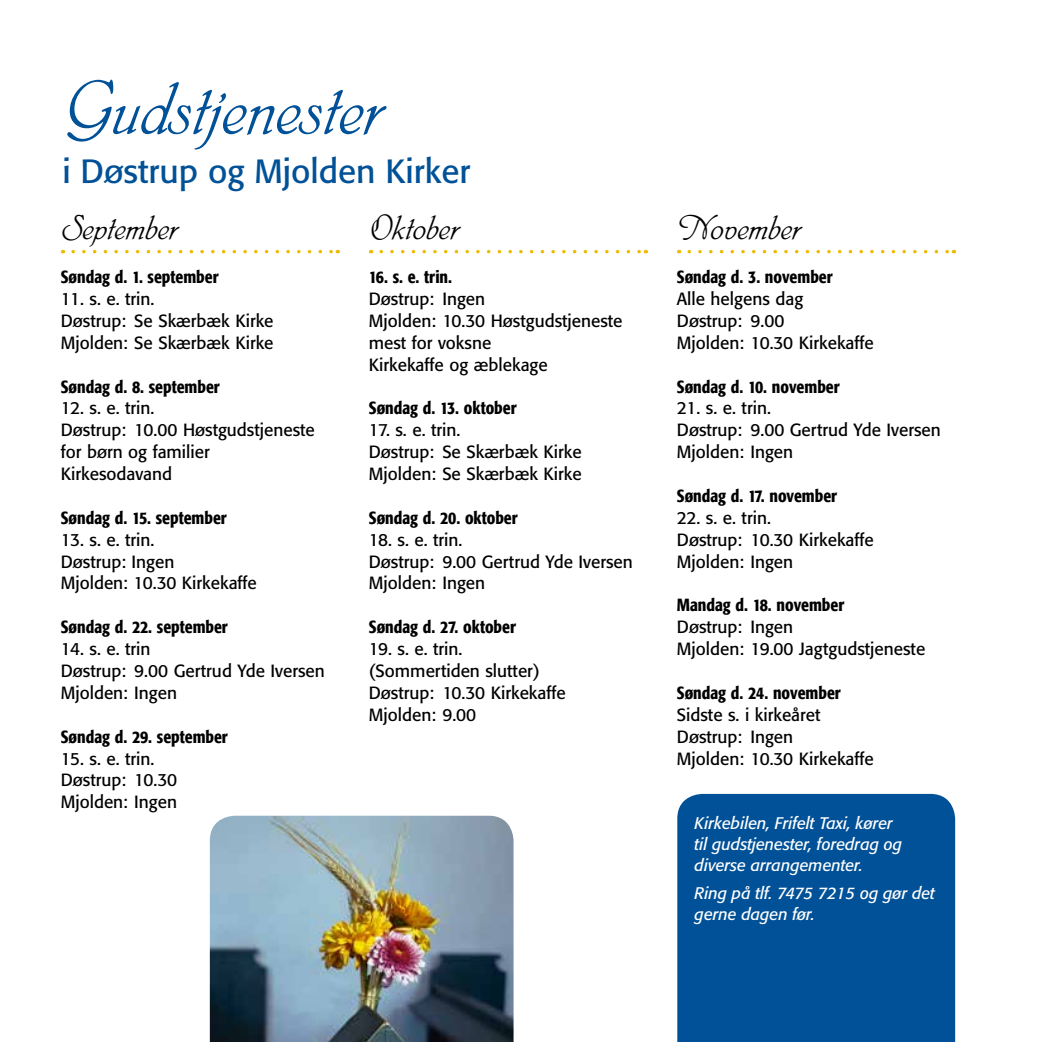
<style>
.page{position:relative;width:1042px;height:1042px;background:#fff}
.page>*{position:absolute;margin:0;border:0;box-sizing:border-box;transform-origin:0 0}
.t1{font:84px "Phyllis D";color:#005197}
.t2{font:38.5px "Phyllis D";color:#000}
.t3{font:33.25px "Formata";color:#005197}
.t4{font:17.5px/21.9px "Formata";color:#000}
.t5{font:500 condensed 17.5px "Formata";color:#000}
.t6{font:italic 16.62px/21px "Formata";color:#fff}
</style>
<div class="page">
<svg style="left:73px;top:250px;width:265px;height:3px"></svg>
<svg style="left:381px;top:250px;width:265px;height:3px"></svg>
<svg style="left:689px;top:250px;width:265px;height:3px"></svg>
<img style="left:210px;top:816px;width:303px;height:226px">
<div style="left:677px;top:794px;width:278px;height:248px;background:#005197"></div>
<h1 class="t1" style="left:63px;top:65px;width:321px">Gudstjenester</h1>
<h3 class="t3" style="left:63px;top:151px;width:409px">i Døstrup og Mjolden Kirker</h3>
<h2 class="t2" style="left:61px;top:208px;width:118px">September</h2>
<p class="t5" style="left:61px;top:266px;width:159px">Søndag d. 1. september</p>
<p class="t4" style="left:61px;top:288px;width:214px">11. s. e. trin.<br>Døstrup: Se Skærbæk Kirke<br>Mjolden: Se Skærbæk Kirke</p>
<p class="t5" style="left:61px;top:376px;width:161px">Søndag d. 8. september</p>
<p class="t4" style="left:61px;top:397px;width:256px">12. s. e. trin.<br>Døstrup: 10.00 Høstgudstjeneste for børn og familier<br>Kirkesodavand</p>
<p class="t5" style="left:61px;top:507px;width:168px">Søndag d. 15. september</p>
<p class="t4" style="left:61px;top:528px;width:198px">13. s. e. trin.<br>Døstrup: Ingen<br>Mjolden: 10.30 Kirkekaffe</p>
<p class="t5" style="left:61px;top:616px;width:169px">Søndag d. 22. september</p>
<p class="t4" style="left:61px;top:638px;width:266px">14. s. e. trin<br>Døstrup: 9.00 Gertrud Yde Iversen<br>Mjolden: Ingen</p>
<p class="t5" style="left:61px;top:726px;width:169px">Søndag d. 29. september</p>
<p class="t4" style="left:61px;top:747px;width:118px">15. s. e. trin.<br>Døstrup: 10.30<br>Mjolden: Ingen</p>
<h2 class="t2" style="left:369px;top:208px;width:92px">Oktober</h2>
<p class="t5" style="left:369px;top:266px;width:85px">16. s. e. trin.</p>
<p class="t4" style="left:369px;top:288px;width:255px">Døstrup: Ingen<br>Mjolden: 10.30 Høstgudstjeneste mest for voksne<br>Kirkekaffe og æblekage</p>
<p class="t5" style="left:369px;top:397px;width:149px">Søndag d. 13. oktober</p>
<p class="t4" style="left:369px;top:419px;width:214px">17. s. e. trin.<br>Døstrup: Se Skærbæk Kirke<br>Mjolden: Se Skærbæk Kirke</p>
<p class="t5" style="left:369px;top:507px;width:151px">Søndag d. 20. oktober</p>
<p class="t4" style="left:369px;top:528px;width:266px">18. s. e. trin.<br>Døstrup: 9.00 Gertrud Yde Iversen<br>Mjolden: Ingen</p>
<p class="t5" style="left:369px;top:616px;width:149px">Søndag d. 27. oktober</p>
<p class="t4" style="left:369px;top:638px;width:198px">19. s. e. trin. (Sommertiden slutter)<br>Døstrup: 10.30 Kirkekaffe<br>Mjolden: 9.00</p>
<h2 class="t2" style="left:677px;top:208px;width:125px">November</h2>
<p class="t5" style="left:677px;top:266px;width:157px">Søndag d. 3. november</p>
<p class="t4" style="left:677px;top:288px;width:198px">Alle helgens dag<br>Døstrup: 9.00<br>Mjolden: 10.30 Kirkekaffe</p>
<p class="t5" style="left:677px;top:376px;width:164px">Søndag d. 10. november</p>
<p class="t4" style="left:677px;top:397px;width:266px">21. s. e. trin.<br>Døstrup: 9.00 Gertrud Yde Iversen<br>Mjolden: Ingen</p>
<p class="t5" style="left:677px;top:485px;width:162px">Søndag d. 17. november</p>
<p class="t4" style="left:677px;top:507px;width:198px">22. s. e. trin.<br>Døstrup: 10.30 Kirkekaffe<br>Mjolden: Ingen</p>
<p class="t5" style="left:677px;top:594px;width:169px">Mandag d. 18. november</p>
<p class="t4" style="left:677px;top:616px;width:250px">Døstrup: Ingen<br>Mjolden: 19.00 Jagtgudstjeneste</p>
<p class="t5" style="left:677px;top:682px;width:166px">Søndag d. 24. november</p>
<p class="t4" style="left:677px;top:703px;width:198px">Sidste s. i kirkeåret<br>Døstrup: Ingen<br>Mjolden: 10.30 Kirkekaffe</p>
<p class="t6" style="left:694px;top:812px;width:209px">Kirkebilen, Frifelt Taxi, kører til gudstjenester, foredrag og diverse arrangementer.</p>
<p class="t6" style="left:694px;top:882px;width:242px">Ring på tlf. 7475 7215 og gør det gerne dagen før.</p>
</div>
